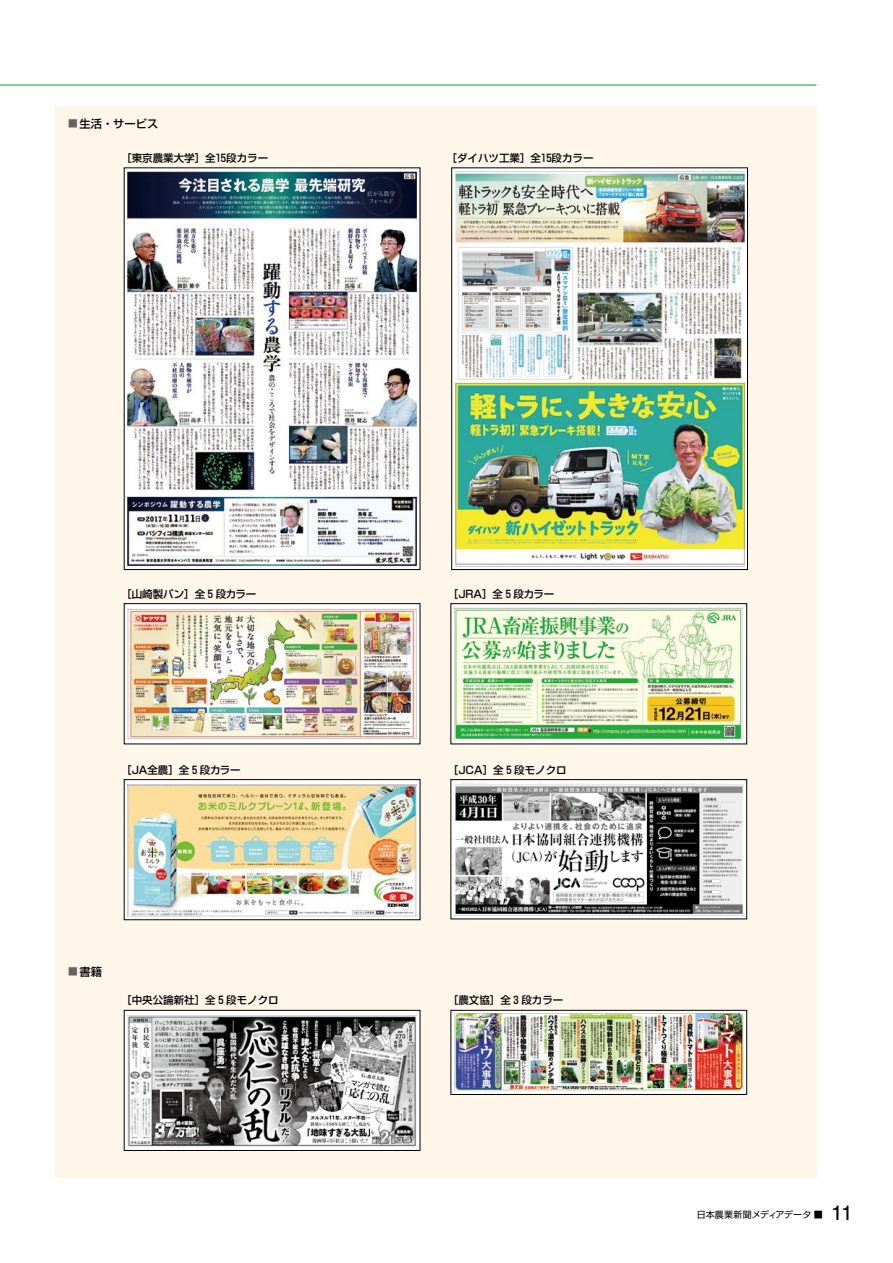
<style>
.page{position:relative;width:893px;height:1263px;background:#fff}
.page>*{position:absolute;margin:0;border:0;box-sizing:border-box;transform-origin:0 0}
.t1{font:21px "Helvetica";color:#000}
.t2{font:500 11.25px "Shin Go Pr 5";color:#000}
.t3{font:500 10.5px "Shin Go Pr 5";color:#000}
.t4{font:9px "Shin Go Pr 5";letter-spacing:.01em;color:#000}
.s1{font-size:9.6px;color:#656464}
</style>
<div class="page">
<div style="left:55px;top:106px;width:761px;height:1072px;background:#fff6ea"></div>
<div style="left:124px;top:604px;width:296px;height:140px;background:#fff"></div>
<div style="left:124px;top:603px;width:296px;height:141px;border:1px solid #000"></div>
<svg style="left:126px;top:781px;width:292px;height:137px;background:#f7f7f6"></svg>
<div style="left:124px;top:779px;width:296px;height:141px;border:1px solid #000"></div>
<img style="left:128px;top:784px;width:288px;height:132px">
<div style="left:451px;top:604px;width:296px;height:140px;background:#fff"></div>
<div style="left:451px;top:603px;width:296px;height:141px;border:1px solid #000"></div>
<img style="left:454px;top:607px;width:289px;height:133px">
<div style="left:451px;top:780px;width:296px;height:139px;background:linear-gradient(to right,#fff,#fff)"></div>
<div style="left:451px;top:779px;width:296px;height:140px;border:1px solid #000"></div>
<img style="left:454px;top:783px;width:289px;height:132px">
<div style="left:124px;top:1010px;width:296px;height:140px;background:#fff"></div>
<div style="left:124px;top:1010px;width:296px;height:141px;border:1px solid #000"></div>
<img style="left:128px;top:1015px;width:288px;height:132px">
<svg style="left:453px;top:1012px;width:292px;height:81px;background:#eef2e9"></svg>
<div style="left:451px;top:1010px;width:296px;height:85px;border:1px solid #000"></div>
<img style="left:454px;top:1014px;width:289px;height:76px">
<svg style="left:126px;top:170px;width:292px;height:398px;background:#e4e4e6"></svg>
<svg style="left:453px;top:170px;width:293px;height:398px;background:#f0efe7"></svg>
<div style="left:451px;top:168px;width:297px;height:402px;border:1px solid #000"></div>
<hr style="left:0;top:85px;width:816px;height:1px;background:#00a73b">
<img style="left:128px;top:171px;width:288px;height:395px">
<img style="left:455px;top:171px;width:289px;height:395px">
<img style="left:128px;top:609px;width:288px;height:130px">
<p class="t2" style="left:68px;top:114px;width:92px"><span class="s1">■</span> 生活・サービス</p>
<p class="t3" style="left:121px;top:149px;width:148px">［東京農業大学］全15段カラー</p>
<p class="t3" style="left:447px;top:149px;width:148px">［ダイハツ工業］全15段カラー</p>
<p class="t3" style="left:121px;top:585px;width:137px">［山崎製パン］全5段カラー</p>
<p class="t3" style="left:448px;top:585px;width:108px">［JRA］全5段カラー</p>
<p class="t3" style="left:121px;top:761px;width:121px">［JA全農］全5段カラー</p>
<p class="t3" style="left:448px;top:761px;width:120px">［JCA］全5段モノクロ</p>
<p class="t2" style="left:68px;top:963px;width:35px"><span class="s1">■</span>書籍</p>
<p class="t3" style="left:121px;top:992px;width:159px">［中央公論新社］全5段モノクロ</p>
<p class="t3" style="left:448px;top:992px;width:117px">［農文協］全3段カラー</p>
<p class="t4" style="left:697px;top:1207px;width:128px">日本農業新聞メディアデータ ■</p>
<h1 class="t1" style="left:831px;top:1196px;width:23px">11</h1>
</div>
